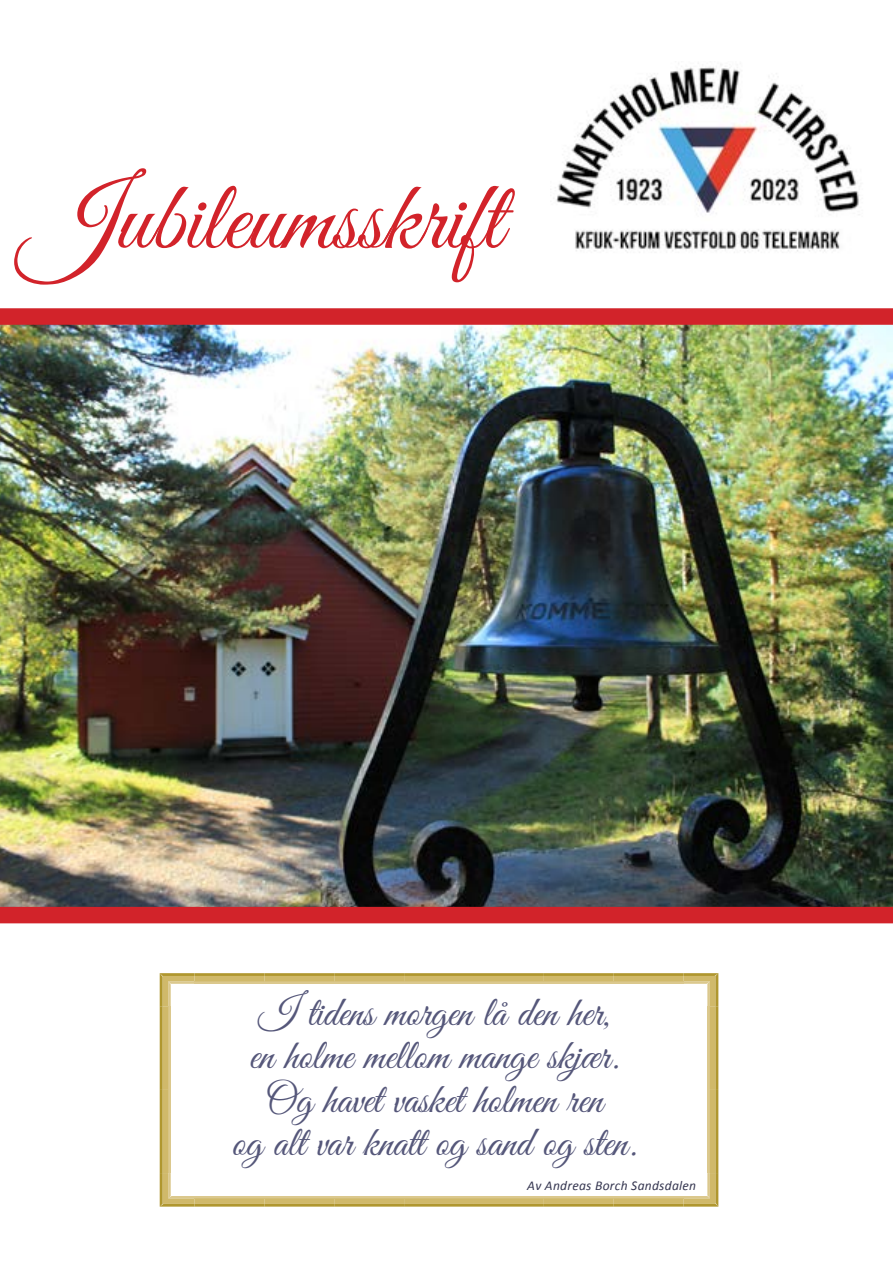
<style>
.page{position:relative;width:893px;height:1263px;background:#fff}
.page>*{position:absolute;margin:0;border:0;box-sizing:border-box;transform-origin:0 0}
.t1{font:99px "Great Vibes";color:#d2232a}
.t2{font:42px/43.5px "Great Vibes";color:#55577a;text-align:center}
.t3{font:italic 13.5px "Calibri";letter-spacing:.02em;color:#363751}
</style>
<div class="page">
<img style="left:0;top:308px;width:893px;height:615px">
<svg style="left:160px;top:973px;width:558px;height:233px"></svg>
<img style="left:553px;top:64px;width:307px;height:189px">
<h1 class="t1" style="left:20px;top:164px;width:484px">Jubileumsskrift</h1>
<p class="t2" style="left:232px;top:993px;width:406px">I tidens morgen lå den her,<br>en holme mellom mange skjær.<br>Og havet vasket holmen ren<br>og alt var knatt og sand og sten.</p>
<p class="t3" style="left:527px;top:1176px;width:170px">Av Andreas Borch Sandsdalen</p>
</div>
